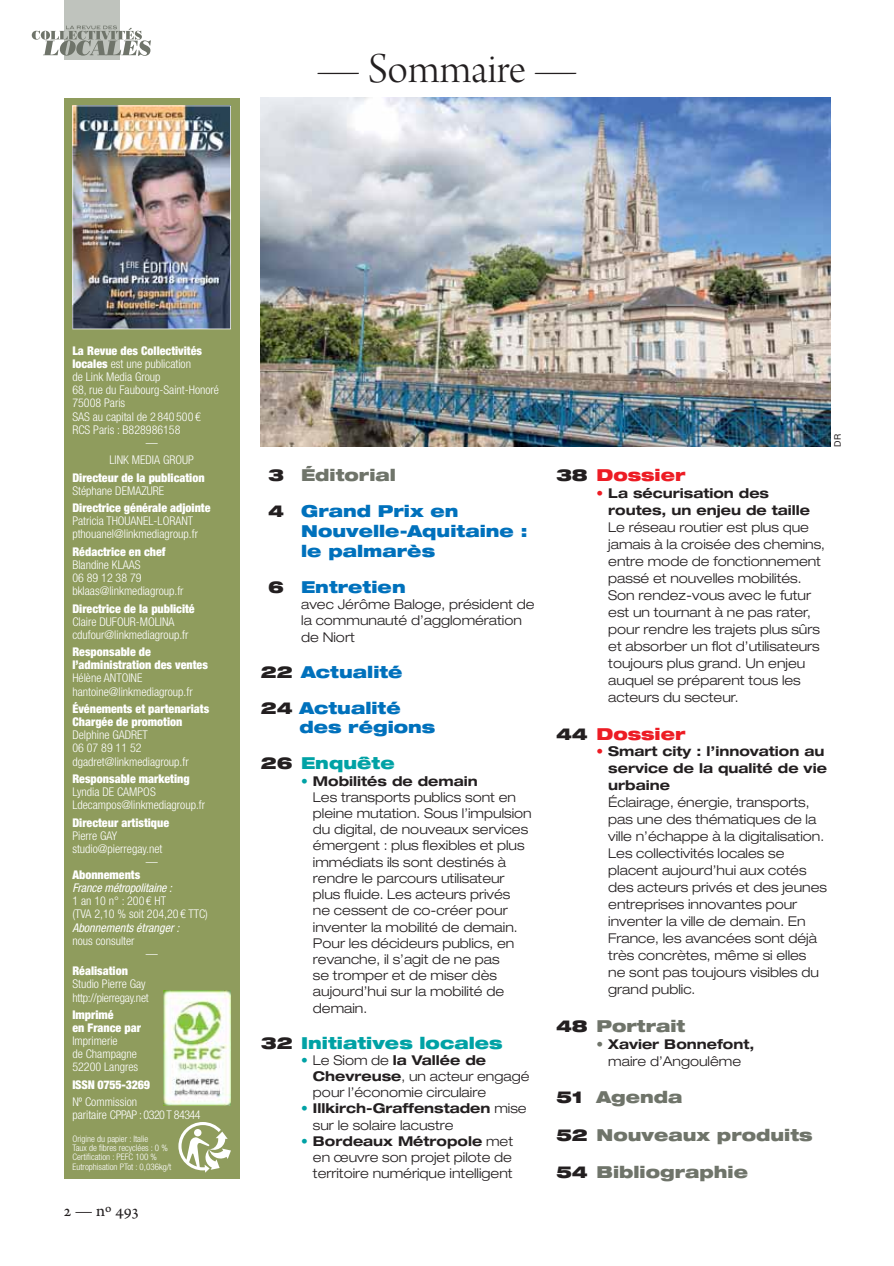
<style>
.page{position:relative;width:894px;height:1266px;background:#fff}
.page>*{position:absolute;margin:0;border:0;box-sizing:border-box;transform-origin:0 0}
.t1{font:45px "Arno Pro Light Display";color:#231f20}
.t2{font:18px "Arno Pro";color:#231f20}
.t3{font:900 expanded 16.5px/36px "Helvetica Neue LT Std";color:#0071bc}
.t4{font:900 expanded 16.5px "Helvetica Neue LT Std";color:#6f746a}
.t5{font:900 expanded 16.5px "Helvetica Neue LT Std";color:#00a2a5}
.t6{font:900 expanded 16.5px "Helvetica Neue LT Std";color:#ed1c24}
.t7{font:300 expanded 13.5px/16.2px "Helvetica Neue LT Std";color:#231f20}
.t8{font:700 expanded 13.5px/17px "Helvetica Neue LT Std";color:#231f20}
.t9{font:300 condensed 12px/13.2px "Helvetica Neue LT Std";color:#fff}
.t10{font:900 condensed 12px/13.2px "Helvetica Neue LT Std";color:#fff}
.t11{font:italic condensed 12px "Helvetica Neue LT Std";letter-spacing:-.01em;color:#fff}
.t12{font:300 condensed 12px/13.2px "Helvetica Neue LT Std";letter-spacing:-.02em;color:#fff}
.t13{font:900 condensed 12px "Helvetica Neue LT Std";letter-spacing:-.02em;color:#fff}
.t14{font:300 condensed 9px/9.3px "Helvetica Neue LT Std";color:#fff}
.t15{font:9px "Helvetica Neue LT Std";color:#231f20}
.s1{font-weight:900}
.s2{color:#231f20}
.s3{color:#6f746a}
.s4{color:#00a2a5}
.s5{font-weight:700;color:#00a2a5}
.s6{font-weight:700}
.s7{color:#ed1c24}
.s8{font-weight:300}
</style>
<div class="page">
<div style="left:64px;top:98px;width:175px;height:1080px;background:#8f9c5d"></div>
<img style="left:72px;top:106px;width:159px;height:223px">
<img style="left:163px;top:990px;width:68px;height:115px">
<svg style="left:178px;top:1122px;width:53px;height:50px"></svg>
<img style="left:260px;top:98px;width:569px;height:349px">
<div style="left:64px;top:0;width:56px;height:60px;background:#bfc3bd"></div>
<svg style="left:32px;top:26px;width:119px;height:30px"></svg>
<h1 class="t1" style="left:315px;top:49px;width:264px">— Sommaire —</h1>
<p class="t10" style="left:72px;top:345px;width:131px">La Revue des Collectivités</p>
<p class="t9" style="left:72px;top:359px;width:120px"><span class="s1">locales</span> est une publication</p>
<p class="t9" style="left:72px;top:372px;width:90px">de Link Media Group</p>
<p class="t9" style="left:72px;top:385px;width:148px">68, rue du Faubourg-Saint-Honoré</p>
<p class="t9" style="left:72px;top:398px;width:54px">75008 Paris</p>
<p class="t9" style="left:72px;top:411px;width:130px">SAS au capital de 2 840 500 €</p>
<p class="t9" style="left:72px;top:424px;width:109px">RCS Paris : B828986158</p>
<p class="t9" style="left:146px;top:437px;width:13px">—</p>
<p class="t9" style="left:109px;top:455px;width:86px">LINK MEDIA GROUP</p>
<p class="t10" style="left:72px;top:472px;width:134px">Directeur de la publication</p>
<p class="t9" style="left:72px;top:485px;width:93px">Stéphane DEMAZURE</p>
<p class="t10" style="left:72px;top:502px;width:139px">Directrice générale adjointe</p>
<p class="t9" style="left:72px;top:516px;width:127px">Patricia THOUANEL-LORANT pthouanel@linkmediagroup.fr</p>
<p class="t10" style="left:72px;top:546px;width:95px">Rédactrice en chef</p>
<p class="t9" style="left:72px;top:559px;width:113px">Blandine KLAAS<br>06 89 12 38 79 bklaas@linkmediagroup.fr</p>
<p class="t10" style="left:72px;top:603px;width:124px">Directrice de la publicité</p>
<p class="t9" style="left:72px;top:616px;width:117px">Claire DUFOUR-MOLINA cdufour@linkmediagroup.fr</p>
<p class="t10" style="left:72px;top:646px;width:137px">Responsable de l’administration des ventes</p>
<p class="t9" style="left:72px;top:673px;width:122px">Hélène ANTOINE hantoine@linkmediagroup.fr</p>
<p class="t10" style="left:72px;top:703px;width:138px">Événements et partenariats<br>Chargée de promotion</p>
<p class="t9" style="left:72px;top:730px;width:118px">Delphine GADRET<br>06 07 89 11 52 dgadret@linkmediagroup.fr</p>
<p class="t10" style="left:72px;top:773px;width:119px">Responsable marketing</p>
<p class="t9" style="left:72px;top:786px;width:134px">Lyndia DE CAMPOS<br>Ldecampos@linkmediagroup.fr</p>
<p class="t10" style="left:72px;top:817px;width:98px">Directeur artistique</p>
<p class="t9" style="left:72px;top:830px;width:46px">Pierre GAY</p>
<p class="t9" style="left:72px;top:843px;width:91px">studio@pierregay.net</p>
<p class="t9" style="left:146px;top:856px;width:13px">—</p>
<p class="t10" style="left:72px;top:869px;width:69px">Abonnements</p>
<p class="t11" style="left:72px;top:883px;width:101px">France métropolitaine :</p>
<p class="t9" style="left:72px;top:896px;width:137px">1 an 10 n° : 200 € HT<br>(TVA 2,10 % soit 204,20 € TTC)</p>
<p class="t11" style="left:72px;top:923px;width:108px">Abonnements étranger :</p>
<p class="t9" style="left:72px;top:935px;width:64px">nous consulter</p>
<p class="t9" style="left:146px;top:948px;width:13px">—</p>
<p class="t10" style="left:72px;top:965px;width:57px">Réalisation</p>
<p class="t12" style="left:72px;top:979px;width:78px">Studio Pierre Gay http://pierregay.net</p>
<p class="t10" style="left:72px;top:1009px;width:70px">Imprimé<br>en France par</p>
<p class="t9" style="left:72px;top:1035px;width:67px">Imprimerie<br>de Champagne<br>52200 Langres</p>
<p class="t13" style="left:72px;top:1080px;width:79px">ISSN 0755-3269</p>
<p class="t9" style="left:72px;top:1096px;width:130px">Nº Commission<br>paritaire CPPAP : 0320 T 84344</p>
<p class="t14" style="left:72px;top:1134px;width:100px">Origine du papier : Italie<br>Taux de fibres recyclées : 0 %<br>Certification : PEFC 100 %<br>Eutrophisation PTot : 0,036kg/t</p>
<h2 class="t2" style="left:64px;top:1202px;width:76px">2 — nº 493</h2>
<p class="t3" style="left:268px;top:459px;width:192px"><span class="s2">3</span> <span class="s3">Éditorial<br></span><span class="s2">4</span> Grand Prix en</p>
<p class="t3" style="left:301px;top:523px;width:228px;line-height:19.8px">Nouvelle-Aquitaine : l e palmarès</p>
<p class="t3" style="left:268px;top:571px;width:139px"><span class="s2">6</span> Entretien</p>
<p class="t7" style="left:301px;top:598px;width:235px">avec Jérôme Baloge, président de la communauté d’agglomération de Niort</p>
<p class="t3" style="left:260px;top:655px;width:143px"><span class="s2">22</span> Actualité<br><span class="s2">24</span> Actualité</p>
<p class="t3" style="left:260px;top:711px;width:176px;text-indent:39px">des régions<br><span class="s2">26</span> <span class="s4">Enquête</span></p>
<p class="t7" style="left:313px;top:774px;width:220px;text-indent:-12px"><span class="s5">•</span> <span class="s6">Mobilités de demain<br></span>Les transports publics sont en pleine mutation. Sous l’impulsion du digital, de nouveaux services émergent : plus flexibles et plus immédiats ils sont destinés à rendre le parcours utilisateur plus fluide. Les acteurs privés<br>ne cessent de co-créer pour inventer la mobilité de demain.<br>Pour les décideurs publics, en revanche, il s’agit de ne pas<br>se tromper et de miser dès aujourd’hui sur la mobilité de demain.</p>
<p class="t5" style="left:260px;top:1036px;width:243px"><span class="s2">32</span> Initiatives locales</p>
<p class="t7" style="left:313px;top:1053px;width:218px;text-indent:-12px"><span class="s5">•</span> Le Siom de <span class="s6">la Vallée de<br>Chevreuse</span>, un acteur engagé pour l’économie circulaire</p>
<p class="t7" style="left:313px;top:1102px;width:215px;text-indent:-12px"><span class="s5">•</span> <span class="s6">Illkirch-Graffenstaden</span> mise sur le solaire lacustre</p>
<p class="t7" style="left:313px;top:1134px;width:201px;text-align:justify;text-indent:-12px"><span class="s5">•</span> <span class="s6">Bordeaux Métropole</span> met en œuvre son projet pilote de territoire numérique intelligent</p>
<p class="t15" style="left:833px;top:447px;width:14px;rotate:-90deg">DR</p>
<p class="t6" style="left:555px;top:469px;width:131px"><span class="s2">38</span> Dossier</p>
<p class="t8" style="left:608px;top:485px;width:203px;text-indent:-12px"><span class="s7">•</span> La sécurisation des routes, un enjeu de taille</p>
<p class="t7" style="left:608px;top:520px;width:218px;line-height:17px">Le réseau routier est plus que jamais à la croisée des chemins, entre mode de fonctionnement passé et nouvelles mobilités.<br>Son rendez-vous avec le futur est un tournant à ne pas rater, pour rendre les trajets plus sûrs et absorber un flot d’utilisateurs toujours plus grand. Un enjeu auquel se préparent tous les acteurs du secteur.</p>
<p class="t6" style="left:555px;top:728px;width:131px"><span class="s2">44</span> Dossier</p>
<p class="t8" style="left:608px;top:743px;width:220px;text-indent:-12px"><span class="s7">•</span> Smart city : l’innovation au service de la qualité de vie urbaine</p>
<p class="t7" style="left:608px;top:796px;width:220px;line-height:17px">Éclairage, énergie, transports, pas une des thématiques de la ville n’échappe à la digitalisation.<br>Les collectivités locales se placent aujourd’hui aux cotés des acteurs privés et des jeunes entreprises innovantes pour inventer la ville de demain. En<br>France, les avancées sont déjà très concrètes, même si elles ne sont pas toujours visibles du grand public.</p>
<p class="t4" style="left:555px;top:1020px;width:131px"><span class="s2">48</span> Portrait</p>
<p class="t8" style="left:596px;top:1035px;width:159px;text-align:center"><span class="s3">•</span> Xavier Bonnefont, <span class="s8">maire d’Angoulême</span></p>
<p class="t4" style="left:555px;top:1091px;width:128px"><span class="s2">51</span> Agenda</p>
<p class="t4" style="left:555px;top:1129px;width:258px"><span class="s2">52</span> Nouveaux produits</p>
<p class="t4" style="left:555px;top:1166px;width:193px"><span class="s2">54</span> Bibliographie</p>
</div>
